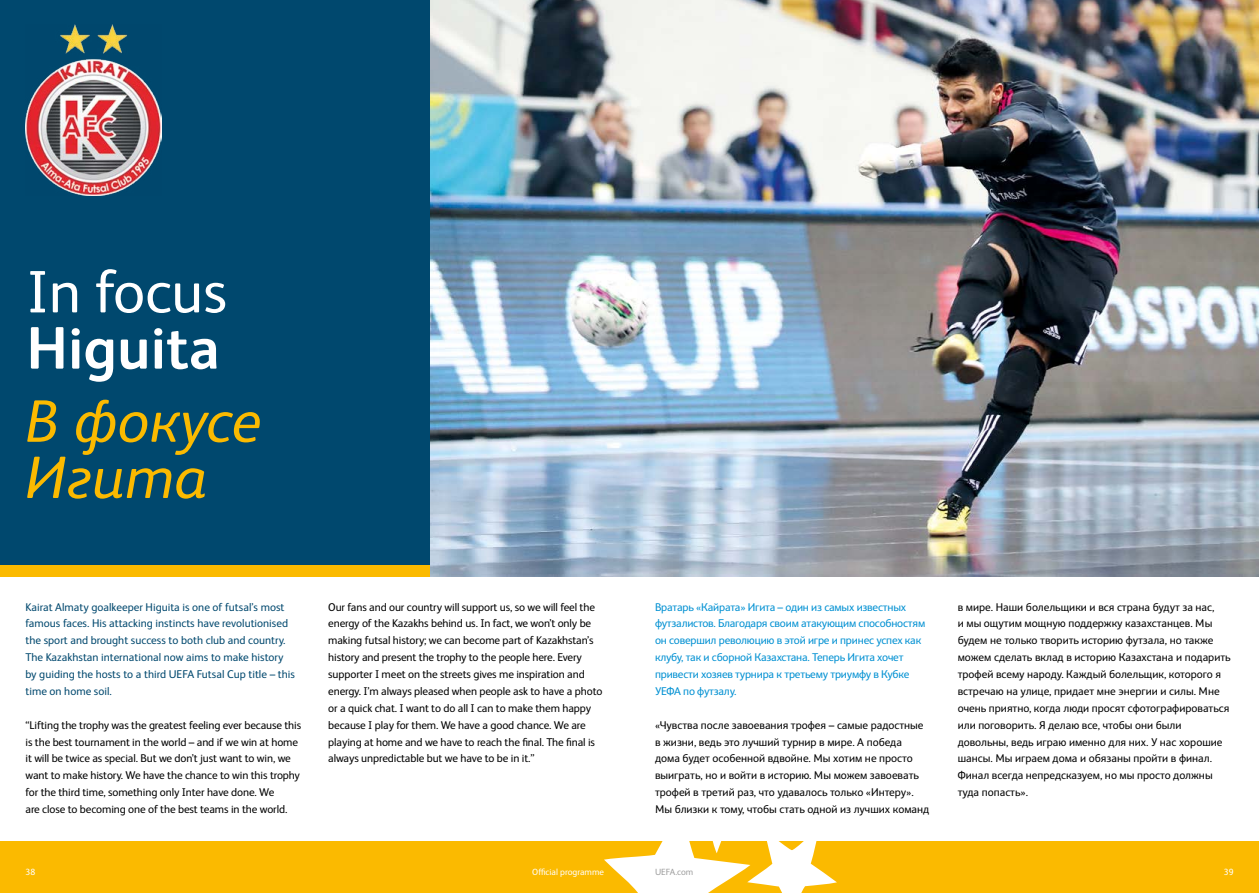
<style>
.page{position:relative;width:1259px;height:893px;background:#fff}
.page>*{position:absolute;margin:0;border:0;box-sizing:border-box;transform-origin:0 0}
.t1{font:italic 60px/56.2px "Europa";color:#fbba00}
.t2{font:60px "Europa";color:#fff}
.t3{font:700 60px "Europa";color:#fff}
.t4{font:11.25px/16.8px "Europa";letter-spacing:-.01em;color:#000}
.t5{font:11.25px/16.8px "Europa";color:#00486e}
.t6{font:11.25px/16.8px "Europa";letter-spacing:-.015em;color:#0090d2}
.t7{font:9px "Europa";color:#fff}
.t8{font:9px "Europa";color:#9f9f9f}
</style>
<div class="page">
<img style="left:429px;top:0;width:830px;height:577px">
<div style="left:0;top:0;width:429px;height:577px;background:#00486e"></div>
<div style="left:0;top:566px;width:429px;height:11px;background:#fbba00"></div>
<div style="left:0;top:841px;width:1259px;height:52px;background:#fbba00"></div>
<svg style="left:604px;top:841px;width:233px;height:52px"></svg>
<img style="left:26px;top:25px;width:136px;height:171px">
<h1 class="t2" style="left:27px;top:249px;width:202px">In focus</h1>
<h1 class="t3" style="left:27px;top:306px;width:195px">Higuita</h1>
<h1 class="t1" style="left:26px;top:390px;width:237px">В фокусе<br>Игита</h1>
<p class="t5" style="left:26px;top:597px;width:271px">Kairat Almaty goalkeeper Higuita is one of futsal’s most famous faces. His attacking instincts have revolutionised the sport and brought success to both club and country.<br>The Kazakhstan international now aims to make history by guiding the hosts to a third UEFA Futsal Cup title – this time on home soil.</p>
<p class="t4" style="left:26px;top:716px;width:277px">“Lifting the trophy was the greatest feeling ever because this is the best tournament in the world – and if we win at home it will be twice as special. But we don’t just want to win, we want to make history. We have the chance to win this trophy for the third time, something only Inter have done. We<br>are close to becoming one of the best teams in the world.</p>
<p class="t4" style="left:328px;top:597px;width:276px">Our fans and our country will support us, so we will feel the energy of the Kazakhs behind us. In fact, we won’t only be making futsal history; we can become part of Kazakhstan’s history and present the trophy to the people here. Every supporter I meet on the streets gives me inspiration and energy. I’m always pleased when people ask to have a photo or a quick chat. I want to do all I can to make them happy because I play for them. We have a good chance. We are playing at home and we have to reach the final. The final is always unpredictable but we have to be in it.”</p>
<p class="t4" style="left:957px;top:597px;width:274px">в мире. Наши болельщики и вся страна будут за нас,<br>и мы ощутим мощную поддержку казахстанцев. Мы будем не только творить историю футзала, но также можем сделать вклад в историю Казахстана и подарить трофей всему народу. Каждый болельщик, которого я встречаю на улице, придает мне энергии и силы. Мне очень приятно, когда люди просят сфотографироваться или поговорить. Я делаю все, чтобы они были довольны, ведь играю именно для них. У нас хорошие шансы. Мы играем дома и обязаны пройти в финал.<br>Финал всегда непредсказуем, но мы просто должны туда попасть».</p>
<p class="t6" style="left:655px;top:597px;width:272px">Вратарь «Кайрата» Игита – один из самых известных футзалистов. Благодаря своим атакующим способностям он совершил революцию в этой игре и принес успех как клубу, так и сборной Казахстана. Теперь Игита хочет привести хозяев турнира к третьему триумфу в Кубке УЕФА по футзалу.</p>
<p class="t4" style="left:655px;top:716px;width:276px">«Чувства после завоевания трофея – самые радостные в жизни, ведь это лучший турнир в мире. А победа дома будет особенной вдвойне. Мы хотим не просто выиграть, но и войти в историю. Мы можем завоевать трофей в третий раз, что удавалось только «Интеру».<br>Мы близки к тому, чтобы стать одной из лучших команд</p>
<p class="t7" style="left:26px;top:866px;width:11px">38</p>
<p class="t7" style="left:532px;top:866px;width:73px">Official programme</p>
<p class="t8" style="left:655px;top:866px;width:40px">UEFA.com</p>
<p class="t7" style="left:1223px;top:866px;width:11px">39</p>
</div>
